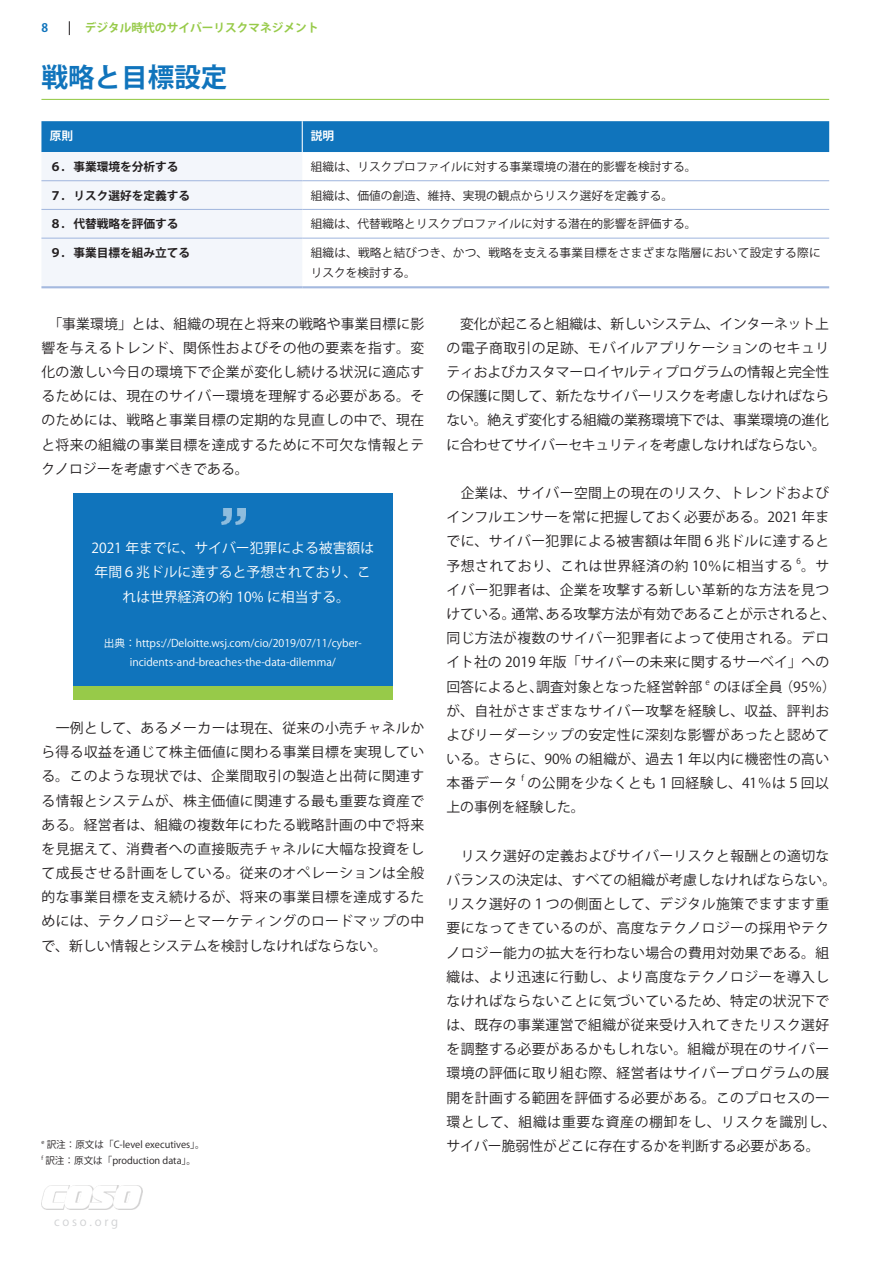
<style>
.page{position:relative;width:893px;height:1263px;background:#fff}
.page>*{position:absolute;margin:0;border:0;box-sizing:border-box;transform-origin:0 0}
.見出し{font:700 26.55px "Koz Go Pr 6 N";color:#1074bc}
.本文{font:13.8px/24.2px "Koz Go Pr 6 N";letter-spacing:.03em;color:#231f20;text-align:justify}
.本文-2{font:13.8px/24.2px "Koz Go Pr 6 N";color:#231f20}
.本文-3{font:13.8px/24.2px "Koz Go Pr 6 N";color:#fff;text-align:center}
.t1{font:11.7px/20.4px "Koz Go Pr 6 N";color:#231f20}
.t2{font:700 11.7px "Koz Go Pr 6 N";color:#231f20}
.t3{font:700 11.7px "Koz Go Pr 6 N";color:#97ca49}
.t4{font:11.7px "Koz Go Pr 6 N";color:#d1d2d4}
.t5{font:700 11.7px "Koz Go Pr 6 N";color:#fff}
.t6{font:700 11.7px "Koz Go Pr 6 N";color:#1074bc}
.本文-4{font:10.65px/18.6px "Koz Go Pr 6 N";color:#fff;text-align:center}
.t7{font:9.6px "Koz Go Pr 6 N";color:#231f20}
.本文-5{font:8.1px "Koz Go Pr 6 N";color:#231f20}
.t8{font:5.55px "Koz Go Pr 6 N";color:#231f20}
</style>
<div class="page">
<img style="left:41px;top:1186px;width:102px;height:23px">
<svg style="left:69px;top:21px;width:1px;height:14px"></svg>
<hr style="left:41px;top:99px;width:788px;height:1px;background:#97ca49">
<svg style="left:41px;top:121px;width:788px;height:165px"></svg>
<hr style="left:302px;top:286px;width:527px;height:2px;background:#a4b9df">
<hr style="left:41px;top:286px;width:261px;height:2px;background:#a4b9df">
<hr style="left:302px;top:121px;width:1px;height:31px;background:#fff">
<hr style="left:41px;top:180px;width:261px;height:1px;background:#a4b9df">
<hr style="left:302px;top:180px;width:527px;height:1px;background:#a4b9df">
<hr style="left:41px;top:209px;width:261px;height:1px;background:#a4b9df">
<hr style="left:302px;top:209px;width:527px;height:1px;background:#a4b9df">
<hr style="left:41px;top:238px;width:261px;height:1px;background:#a4b9df">
<hr style="left:302px;top:238px;width:527px;height:1px;background:#a4b9df">
<div style="left:73px;top:493px;width:320px;height:193px;background:#1074bc"></div>
<div style="left:73px;top:686px;width:320px;height:13px;background:#97ca49"></div>
<img style="left:221px;top:509px;width:24px;height:16px">
<p class="t6" style="left:41px;top:21px;width:8px">8</p>
<p class="t3" style="left:85px;top:21px;width:235px">デジタル時代のサイバーリスクマネジメント</p>
<p class="見出し" style="left:41px;top:62px;width:188px">戦略と目標設定</p>
<p class="t5" style="left:50px;top:129px;width:25px">原則</p>
<p class="t5" style="left:311px;top:129px;width:25px">説明</p>
<p class="t2" style="left:50px;top:160px;width:130px">６．事業環境を分析する</p>
<p class="t1" style="left:311px;top:157px;width:387px">組織は、リスクプロファイルに対する事業環境の潜在的影響を検討する。</p>
<p class="t2" style="left:50px;top:189px;width:142px">７．リスク選好を定義する</p>
<p class="t1" style="left:311px;top:185px;width:364px">組織は、価値の創造、維持、実現の観点からリスク選好を定義する。</p>
<p class="t2" style="left:50px;top:217px;width:130px">８．代替戦略を評価する</p>
<p class="t1" style="left:311px;top:214px;width:387px">組織は、代替戦略とリスクプロファイルに対する潜在的影響を評価する。</p>
<p class="t2" style="left:50px;top:246px;width:142px">９．事業目標を組み立てる</p>
<p class="t1" style="left:311px;top:243px;width:511px">組織は、戦略と結びつき、かつ、戦略を支える事業目標をさまざまな階層において設定する際にリスクを検討する。</p>
<p class="本文" style="left:41px;top:312px;width:384px">　「事業環境」とは、組織の現在と将来の戦略や事業目標に影響を与えるトレンド、関係性およびその他の要素を指す。変化の激しい今日の環境下で企業が変化し続ける状況に適応するためには、現在のサイバー環境を理解する必要がある。そのためには、戦略と事業目標の定期的な見直しの中で、現在と将来の組織の事業目標を達成するために不可欠な情報とテクノロジーを考慮すべきである。</p>
<p class="本文" style="left:446px;top:312px;width:384px">　変化が起こると組織は、新しいシステム、インターネット上の電子商取引の足跡、モバイルアプリケーションのセキュリティおよびカスタマーロイヤルティプログラムの情報と完全性の保護に関して、新たなサイバーリスクを考慮しなければならない。絶えず変化する組織の業務環境下では、事業環境の進化に合わせてサイバーセキュリティを考慮しなければならない。</p>
<p class="本文" style="left:446px;top:481px;width:384px">　企業は、サイバー空間上の現在のリスク、トレンドおよびインフルエンサーを常に把握しておく必要がある。2021 年までに、サイバー犯罪による被害額は年間６兆ドルに達すると予想されており、これは世界経済の約 10％に相当する</p>
<p class="本文-3" style="left:91px;top:536px;width:284px">2021 年までに、サイバー犯罪による被害額は年間６兆ドルに達すると予想されており、これは世界経済の約 10% に相当する。</p>
<p class="本文-4" style="left:104px;top:634px;width:259px">出典：https://Deloitte.wsj.com/cio/2019/07/11/cyber&shy;incidents-and-breaches-the-data-dilemma/</p>
<p class="本文-5" style="left:797px;top:556px;width:6px">6</p>
<p class="本文-2" style="left:446px;top:554px;width:391px;text-indent:355px">。サイバー犯罪者は、企業を攻撃する新しい革新的な方法を見つけている。通常、ある攻撃方法が有効であることが示されると、同じ方法が複数のサイバー犯罪者によって使用される。デロイト社の 2019 年版「サイバーの未来に関するサーベイ」への回答によると、調査対象となった経営幹部</p>
<p class="本文" style="left:446px;top:675px;width:391px;text-align:left;text-indent:267px">のほぼ全員（95％）が、自社がさまざまなサイバー攻撃を経験し、収益、評判およびリーダーシップの安定性に深刻な影響があったと認めている。さらに、90% の組織が、過去１年以内に機密性の高い本番データ</p>
<p class="本文-5" style="left:706px;top:677px;width:6px">e</p>
<p class="本文" style="left:41px;top:716px;width:384px">　一例として、あるメーカーは現在、従来の小売チャネルから得る収益を通じて株主価値に関わる事業目標を実現している。このような現状では、企業間取引の製造と出荷に関連する情報とシステムが、株主価値に関連する最も重要な資産である。経営者は、組織の複数年にわたる戦略計画の中で将来を見据えて、消費者への直接販売チャネルに大幅な投資をして成長させる計画をしている。従来のオペレーションは全般的な事業目標を支え続けるが、将来の事業目標を達成するためには、テクノロジーとマーケティングのロードマップの中で、新しい情報とシステムを検討しなければならない。</p>
<p class="本文-5" style="left:521px;top:774px;width:4px">f</p>
<p class="本文" style="left:446px;top:771px;width:384px;text-indent:81px">の公開を少なくとも１回経験し、41％は５回以上の事例を経験した。</p>
<p class="本文" style="left:446px;top:844px;width:391px;text-align:left">　リスク選好の定義およびサイバーリスクと報酬との適切なバランスの決定は、すべての組織が考慮しなければならない。リスク選好の１つの側面として、デジタル施策でますます重要になってきているのが、高度なテクノロジーの採用やテクノロジー能力の拡大を行わない場合の費用対効果である。組織は、より迅速に行動し、より高度なテクノロジーを導入しなければならないことに気づいているため、特定の状況下では、既存の事業運営で組織が従来受け入れてきたリスク選好を調整する必要があるかもしれない。組織が現在のサイバー環境の評価に取り組む際、経営者はサイバープログラムの展開を計画する範囲を評価する必要がある。このプロセスの一環として、組織は重要な資産の棚卸をし、リスクを識別し、サイバー脆弱性がどこに存在するかを判断する必要がある。</p>
<p class="t8" style="left:41px;top:1138px;width:5px">e</p>
<p class="t7" style="left:47px;top:1139px;width:159px">訳注：原文は「C-level executives」。</p>
<p class="t8" style="left:41px;top:1154px;width:3px">f</p>
<p class="t7" style="left:45px;top:1155px;width:152px">訳注：原文は「production data」。</p>
<p class="t4" style="left:54px;top:1215px;width:65px">c o s o . o r g</p>
</div>
